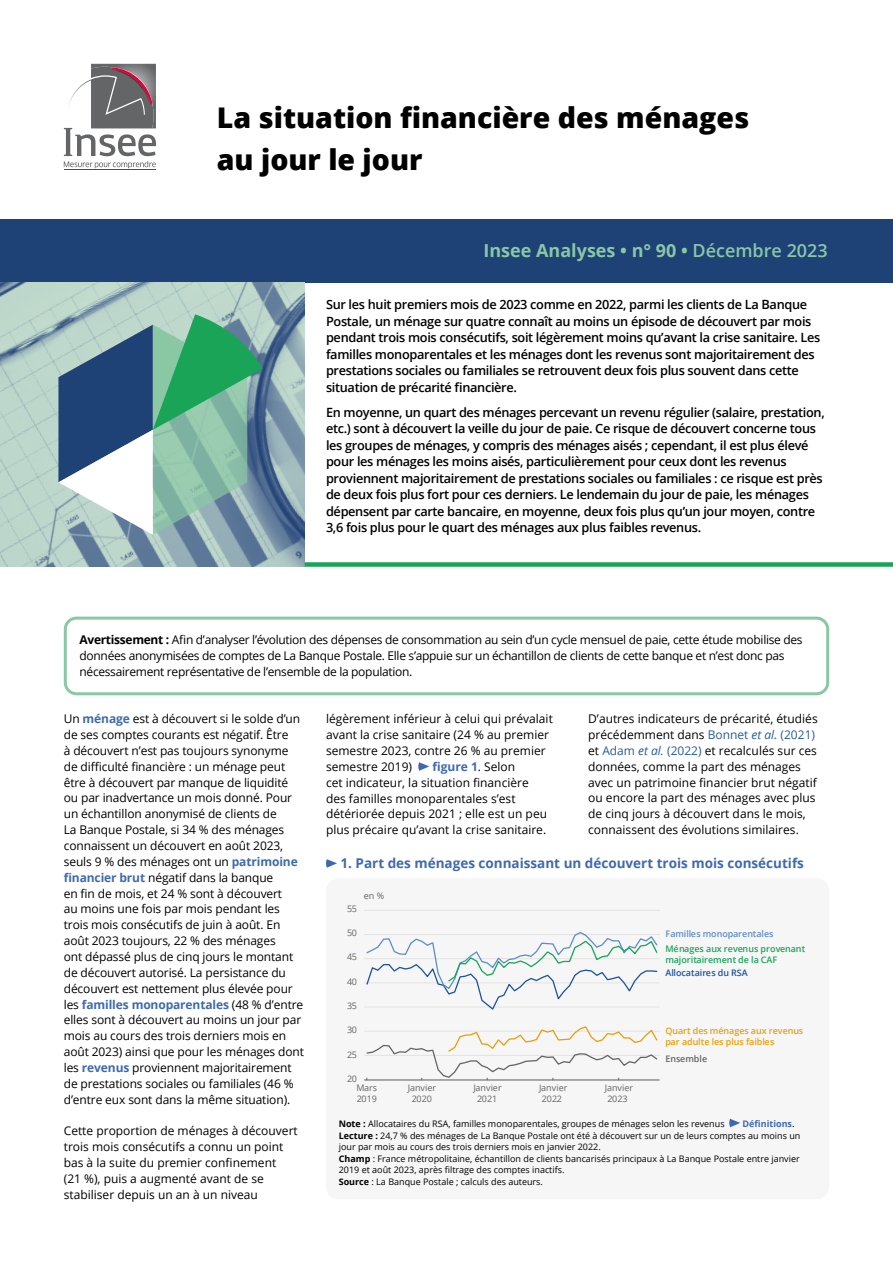
<style>
.page{position:relative;width:893px;height:1263px;background:#fff}
.page>*{position:absolute;margin:0;border:0;box-sizing:border-box;transform-origin:0 0}
.t1{font:800 28.5px/42px "Open Sans";color:#000}
.t2{font:700 18px "Open Sans";color:#8ac8a4}
.t3{font:700 13.5px "Open Sans";color:#3e69b1}
.t4{font:600 12.75px/16.5px "Open Sans";letter-spacing:-.025em;color:#000}
.t5{font:12px/15.9px "Open Sans";letter-spacing:-.01em;color:#000}
.t6{font:9px/12px "Open Sans";color:#000}
.t7{font:9px/10.5px "Open Sans";letter-spacing:-.01em;color:#646463;text-align:center}
.t8{font:600 9px/10.8px "Open Sans";color:#e99f0a}
.t9{font:600 9px/10.8px "Open Sans";color:#19a458}
.t10{font:600 9px "Open Sans";color:#5d8dc9}
.t11{font:600 9px "Open Sans";letter-spacing:.005em;color:#1b529f}
.t12{font:600 9px "Open Sans";letter-spacing:.005em;color:#646463}
.s1{font-weight:600}
.s2{font-weight:700}
.s3{font-weight:700;color:#3e69b1}
.s4{color:#275b9b}
.s5{font-style:italic;color:#275b9b}
</style>
<div class="page">
<hr style="left:64px;top:170px;width:92px;height:1px;background:#e2023b">
<svg style="left:64px;top:64px;width:92px;height:104px"></svg>
<svg style="left:418px;top:762px;width:11px;height:9px"></svg>
<div style="left:326px;top:878px;width:503px;height:321px;background:#f6f6f6;border-radius:13px"></div>
<hr style="left:364px;top:910px;width:296px;height:1px;background:#e3e3e2">
<hr style="left:364px;top:934px;width:296px;height:1px;background:#e3e3e2">
<hr style="left:364px;top:958px;width:296px;height:1px;background:#e3e3e2">
<hr style="left:364px;top:982px;width:296px;height:1px;background:#e3e3e2">
<hr style="left:364px;top:1007px;width:296px;height:1px;background:#e3e3e2">
<hr style="left:364px;top:1031px;width:296px;height:1px;background:#e3e3e2">
<hr style="left:364px;top:1055px;width:296px;height:1px;background:#e3e3e2">
<hr style="left:364px;top:1080px;width:296px;height:1px;background:#e3e3e2">
<hr style="left:364px;top:1079px;width:296px;height:1px;background:#646463">
<svg style="left:366px;top:932px;width:292px;height:78px"></svg>
<svg style="left:366px;top:1026px;width:292px;height:54px"></svg>
<svg style="left:729px;top:1119px;width:11px;height:8px"></svg>
<svg style="left:326px;top:859px;width:11px;height:9px"></svg>
<div style="left:64px;top:617px;width:765px;height:78px;border:3px solid #8ac8a4;border-radius:11px"></div>
<div style="left:0;top:219px;width:893px;height:63px;background:#1e4176"></div>
<img style="left:0;top:282px;width:305px;height:285px">
<div style="left:305px;top:562px;width:588px;height:5px;background:#19a458"></div>
<svg style="left:58px;top:314px;width:205px;height:221px;background:#75a3a1"></svg>
<h1 class="t1" style="left:217px;top:95px;width:534px">La situation financière des ménages au jour le jour</h1>
<h2 class="t2" style="left:483px;top:238px;width:346px">Insee Analyses • n° 90 • <span class="s1">Décembre 2023</span></h2>
<p class="t4" style="left:326px;top:296px;width:496px">Sur les huit premiers mois de 2023 comme en 2022, parmi les clients de La Banque Postale, un ménage sur quatre connaît au moins un épisode de découvert par mois pendant trois mois consécutifs, soit légèrement moins qu’avant la crise sanitaire. Les familles monoparentales et les ménages dont les revenus sont majoritairement des prestations sociales ou familiales se retrouvent deux fois plus souvent dans cette situation de précarité financière.</p>
<p class="t4" style="left:326px;top:403px;width:500px">En moyenne, un quart des ménages percevant un revenu régulier (salaire, prestation, etc.) sont à découvert la veille du jour de paie. Ce risque de découvert concerne tous les groupes de ménages, y compris des ménages aisés ; cependant, il est plus élevé pour les ménages les moins aisés, particulièrement pour ceux dont les revenus proviennent majoritairement de prestations sociales ou familiales : ce risque est près de deux fois plus fort pour ces derniers. Le lendemain du jour de paie, les ménages dépensent par carte bancaire, en moyenne, deux fois plus qu’un jour moyen, contre 3,6 fois plus pour le quart des ménages aux plus faibles revenus.</p>
<p class="t5" style="left:80px;top:631px;width:725px"><span class="s2">Avertissement :</span> Afin d’analyser l’évolution des dépenses de consommation au sein d’un cycle mensuel de paie, cette étude mobilise des données anonymisées de comptes de La Banque Postale. Elle s’appuie sur un échantillon de clients de cette banque et n’est donc pas nécessairement représentative de l’ensemble de la population.</p>
<p class="t5" style="left:64px;top:711px;width:242px">Un <span class="s3">ménage</span> est à découvert si le solde d’un de ses comptes courants est négatif. Être<br>à découvert n’est pas toujours synonyme de difficulté financière : un ménage peut être à découvert par manque de liquidité ou par inadvertance un mois donné. Pour un échantillon anonymisé de clients de<br>La Banque Postale, si 34 % des ménages connaissent un découvert en août 2023, seuls 9 % des ménages ont un <span class="s3">patrimoine financier brut</span> négatif dans la banque<br>en fin de mois, et 24 % sont à découvert<br>au moins une fois par mois pendant les trois mois consécutifs de juin à août. En août 2023 toujours, 22 % des ménages<br>ont dépassé plus de cinq jours le montant de découvert autorisé. La persistance du découvert est nettement plus élevée pour les <span class="s3">familles monoparentales</span> (48 % d’entre elles sont à découvert au moins un jour par mois au cours des trois derniers mois en août 2023) ainsi que pour les ménages dont les <span class="s3">revenus</span> proviennent majoritairement de prestations sociales ou familiales (46 % d’entre eux sont dans la même situation).</p>
<p class="t5" style="left:64px;top:1123px;width:236px">Cette proportion de ménages à découvert trois mois consécutifs a connu un point bas à la suite du premier confinement<br>(21 %), puis a augmenté avant de se stabiliser depuis un an à un niveau</p>
<p class="t5" style="left:326px;top:711px;width:228px">légèrement inférieur à celui qui prévalait avant la crise sanitaire (24 % au premier semestre 2023, contre 26 % au premier semestre 2019)</p>
<p class="t5" style="left:326px;top:758px;width:223px;text-indent:106px"><span class="s3">figure 1</span>. Selon<br>cet indicateur, la situation financière des familles monoparentales s’est détériorée depuis 2021 ; elle est un peu plus précaire qu’avant la crise sanitaire.</p>
<p class="t5" style="left:588px;top:711px;width:231px">D’autres indicateurs de précarité, étudiés précédemment dans <span class="s4">Bonnet</span> <span class="s5">et al.</span> <span class="s4">(2021) </span>et <span class="s4">Adam</span> <span class="s5">et al.</span> <span class="s4">(2022)</span> et recalculés sur ces données, comme la part des ménages avec un patrimoine financier brut négatif ou encore la part des ménages avec plus de cinq jours à découvert dans le mois, connaissent des évolutions similaires.</p>
<p class="t3" style="left:341px;top:853px;width:465px">1. Part des ménages connaissant un découvert trois mois consécutifs</p>
<p class="t7" style="left:364px;top:891px;width:22px">en %</p>
<p class="t7" style="left:347px;top:903px;width:11px">55</p>
<p class="t7" style="left:347px;top:927px;width:11px">50</p>
<p class="t7" style="left:347px;top:952px;width:11px">45</p>
<p class="t7" style="left:347px;top:976px;width:11px">40</p>
<p class="t7" style="left:347px;top:1000px;width:11px">35</p>
<p class="t7" style="left:347px;top:1024px;width:11px">30</p>
<p class="t7" style="left:347px;top:1049px;width:11px">25</p>
<p class="t7" style="left:347px;top:1073px;width:11px">20</p>
<p class="t7" style="left:356px;top:1083px;width:22px;text-align:left">Mars<br>2019</p>
<p class="t7" style="left:408px;top:1083px;width:30px">Janvier<br>2020</p>
<p class="t7" style="left:473px;top:1083px;width:30px">Janvier<br>2021</p>
<p class="t7" style="left:539px;top:1083px;width:30px">Janvier<br>2022</p>
<p class="t7" style="left:605px;top:1083px;width:30px;text-align:left">Janvier<br>2023</p>
<p class="t10" style="left:665px;top:928px;width:110px">Familles monoparentales</p>
<p class="t9" style="left:665px;top:943px;width:141px">Ménages aux revenus provenant majoritairement de la CAF</p>
<p class="t11" style="left:665px;top:966px;width:84px">Allocataires du RSA</p>
<p class="t8" style="left:665px;top:1025px;width:139px">Quart des ménages aux revenus par adulte les plus faibles</p>
<p class="t12" style="left:665px;top:1052px;width:43px">Ensemble</p>
<p class="t6" style="left:339px;top:1118px;width:463px;text-indent:404px"><span class="s3">Définitions</span>.<br><span class="s2">Lecture :</span> 24,7 % des ménages de La Banque Postale ont été à découvert sur un de leurs comptes au moins un</p>
<p class="t6" style="left:339px;top:1140px;width:463px">jour par mois au cours des trois derniers mois en janvier 2022.<br><span class="s2">Champ</span> : France métropolitaine, échantillon de clients bancarisés principaux à La Banque Postale entre janvier</p>
<p class="t6" style="left:339px;top:1163px;width:227px">2019 et août 2023, après filtrage des comptes inactifs.<br><span class="s2">Source</span> : La Banque Postale ; calculs des auteurs.</p>
<p class="t6" style="left:339px;top:1118px;width:387px"><span class="s2">Note :</span> Allocataires du RSA, familles monoparentales, groupes de ménages selon les revenus</p>
</div>
